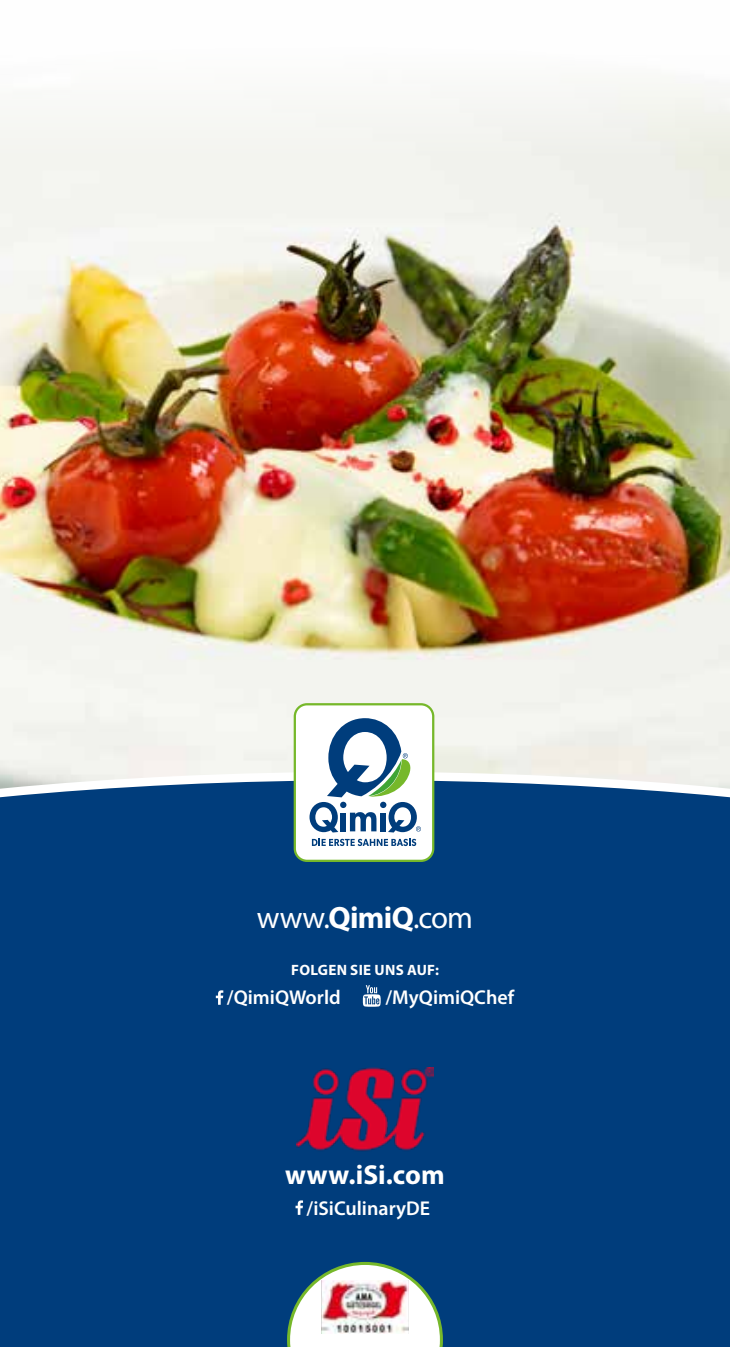
<style>
.page{position:relative;width:730px;height:1347px;background:#fff}
.page>*{position:absolute;margin:0;border:0;box-sizing:border-box;transform-origin:0 0}
.t1{font:31px "Myriad Pro";letter-spacing:-.01em;color:#fff}
.t2{font:700 27.5px "Myriad Pro";color:#fff}
.t3{font:600 20px "Myriad Pro";color:#fff}
.t4{font:700 15px "Myriad Pro";letter-spacing:.02em;color:#fff}
.s1{font-weight:700}
</style>
<div class="page">
<img style="left:0;top:83px;width:730px;height:684px">
<div style="left:0;top:767px;width:730px;height:579px;background:#003d7c"></div>
<svg style="left:287px;top:1261px;width:156px;height:85px"></svg>
<img style="left:322px;top:1280px;width:86px;height:53px">
<svg style="left:216px;top:990px;width:7px;height:14px"></svg>
<svg style="left:363px;top:985px;width:18px;height:21px"></svg>
<img style="left:296px;top:1067px;width:138px;height:89px">
<svg style="left:296px;top:1200px;width:7px;height:14px"></svg>
<div style="left:295px;top:704px;width:138px;height:156px;background:#fff;border-radius:12px"></div>
<div style="left:294px;top:703px;width:140px;height:159px;border:2px solid #76b82a;border-radius:12px"></div>
<svg style="left:309px;top:718px;width:112px;height:114px"></svg>
<svg style="left:312px;top:838px;width:104px;height:8px"></svg>
<h1 class="t1" style="left:257px;top:902px;width:218px">www.<span class="s1">QimiQ</span>.com</h1>
<p class="t4" style="left:291px;top:962px;width:149px">FOLGEN SIE UNS AUF:</p>
<p class="t3" style="left:227px;top:990px;width:115px">/QimiQWorld</p>
<p class="t3" style="left:386px;top:990px;width:130px">/MyQimiQChef</p>
<h2 class="t2" style="left:285px;top:1161px;width:161px">www.iSi.com</h2>
<p class="t3" style="left:307px;top:1200px;width:125px">/iSiCulinaryDE</p>
</div>
